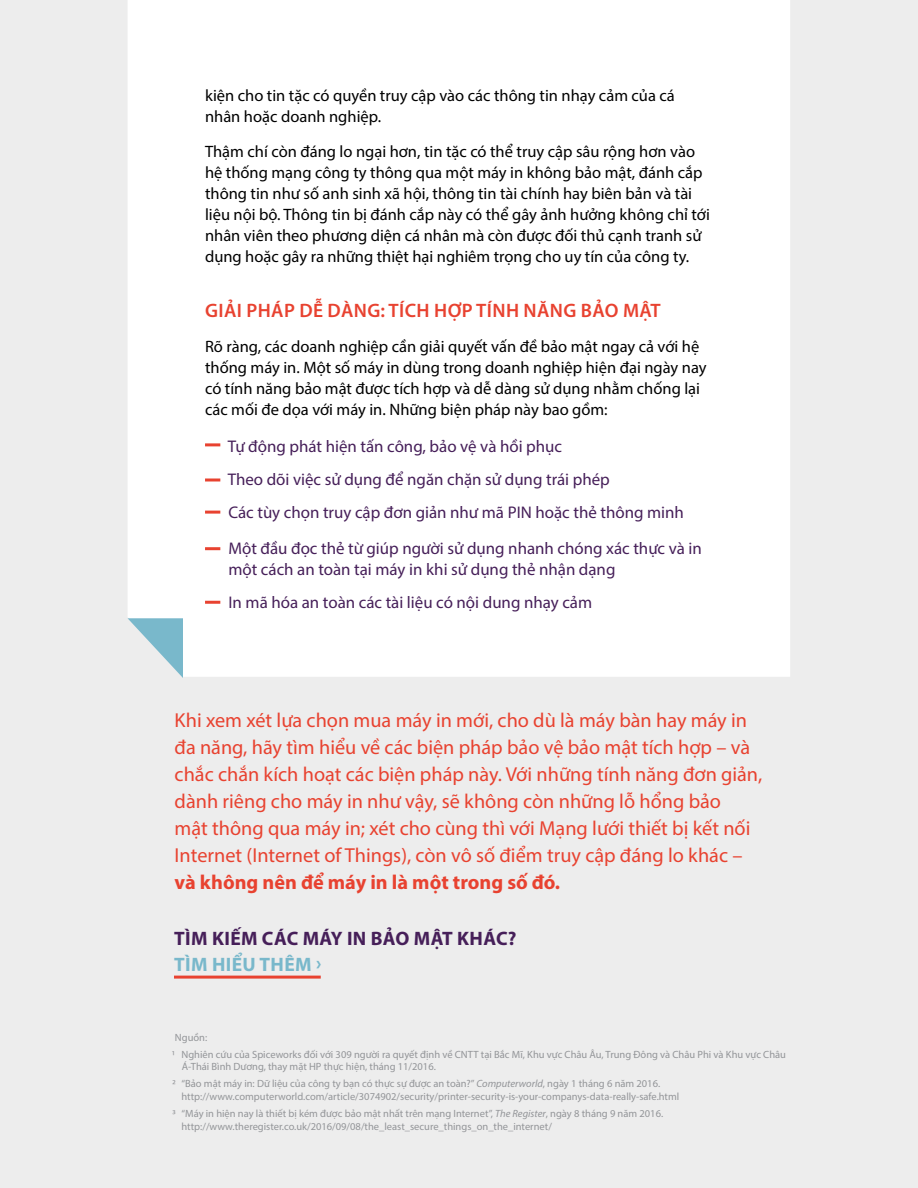
<style>
.page{position:relative;width:918px;height:1188px;background:#ededed}
.page>*{position:absolute;margin:0;border:0;box-sizing:border-box;transform-origin:0 0}
.t1{font:20.25px/27px "Myriad Pro";color:#e84230}
.t2{font:700 20.25px "Myriad Pro";color:#e84230}
.t3{font:600 19.5px "Myriad Pro";letter-spacing:.02em;color:#e84230}
.t4{font:700 19.5px "Myriad Pro";letter-spacing:.02em;color:#461f59}
.t5{font:700 19.5px "Myriad Pro";letter-spacing:.02em;color:#79b8cb}
.t6{font:16.95px/33px "Myriad Pro";color:#461f59}
.t7{font:16.5px/21px "Myriad Pro";color:#000}
.t8{font:10.5px/17.1px "Myriad Pro";color:#939598}
.s1{font-style:italic}
</style>
<div class="page">
<div style="left:128px;top:0;width:662px;height:677px;background:#fff"></div>
<hr style="left:174px;top:976px;width:147px;height:3px;background:#e84230">
<hr style="left:205px;top:443px;width:15px;height:3px;background:#e84230">
<hr style="left:205px;top:479px;width:15px;height:3px;background:#e84230">
<hr style="left:205px;top:511px;width:15px;height:3px;background:#e84230">
<hr style="left:205px;top:547px;width:15px;height:3px;background:#e84230">
<hr style="left:205px;top:601px;width:15px;height:3px;background:#e84230">
<svg style="left:128px;top:618px;width:55px;height:60px"></svg>
<p class="t7" style="left:205px;top:85px;width:471px">kiện cho tin tặc có quyền truy cập vào các thông tin nhạy cảm của cá nhân hoặc doanh nghiệp.</p>
<p class="t7" style="left:205px;top:140px;width:506px">Thậm chí còn đáng lo ngại hơn, tin tặc có thể truy cập sâu rộng hơn vào hệ thống mạng công ty thông qua một máy in không bảo mật, đánh cắp thông tin như số anh sinh xã hội, thông tin tài chính hay biên bản và tài liệu nội bộ. Thông tin bị đánh cắp này có thể gây ảnh hưởng không chỉ tới nhân viên theo phương diện cá nhân mà còn được đối thủ cạnh tranh sử dụng hoặc gây ra những thiệt hại nghiêm trọng cho uy tín của công ty.</p>
<p class="t3" style="left:205px;top:298px;width:457px">GIẢI PHÁP DỄ DÀNG: TÍCH HỢP TÍNH NĂNG BẢO MẬT</p>
<p class="t7" style="left:205px;top:335px;width:503px">Rõ ràng, các doanh nghiệp cần giải quyết vấn đề bảo mật ngay cả với hệ thống máy in. Một số máy in dùng trong doanh nghiệp hiện đại ngày nay có tính năng bảo mật được tích hợp và dễ dàng sử dụng nhằm chống lại các mối đe dọa với máy in. Những biện pháp này bao gồm:</p>
<p class="t6" style="left:228px;top:430px;width:458px">Tự động phát hiện tấn công, bảo vệ và hồi phục<br>Theo dõi việc sử dụng để ngăn chặn sử dụng trái phép<br>Các tùy chọn truy cập đơn giản như mã PIN hoặc thẻ thông minh</p>
<p class="t6" style="left:228px;top:538px;width:475px;line-height:21px">Một đầu đọc thẻ từ giúp người sử dụng nhanh chóng xác thực và in một cách an toàn tại máy in khi sử dụng thẻ nhận dạng</p>
<p class="t6" style="left:228px;top:586px;width:365px">In mã hóa an toàn các tài liệu có nội dung nhạy cảm</p>
<p class="t1" style="left:175px;top:706px;width:589px">Khi xem xét lựa chọn mua máy in mới, cho dù là máy bàn hay máy in đa năng, hãy tìm hiểu về các biện pháp bảo vệ bảo mật tích hợp – và chắc chắn kích hoạt các biện pháp này. Với những tính năng đơn giản, dành riêng cho máy in như vậy, sẽ không còn những lỗ hổng bảo<br>mật thông qua máy in; xét cho cùng thì với Mạng lưới thiết bị kết nối Internet (Internet of Things), còn vô số điểm truy cập đáng lo khác –</p>
<p class="t2" style="left:175px;top:869px;width:387px">và không nên để máy in là một trong số đó.</p>
<p class="t4" style="left:174px;top:926px;width:344px">TÌM KIẾM CÁC MÁY IN BẢO MẬT KHÁC?</p>
<p class="t5" style="left:174px;top:951px;width:149px">TÌM HIỂU THÊM ›</p>
<p class="t8" style="left:172px;top:1028px;width:615px">Nguồn:<br>1 Nghiên cứu của Spiceworks đối với 309 người ra quyết định về CNTT tại Bắc Mĩ, Khu vực Châu Âu, Trung Đông và Châu Phi và Khu vực Châu</p>
<p class="t8" style="left:173px;top:1058px;width:489px;text-indent:9px">Á-Thái Bình Dương, thay mặt HP thực hiện, tháng 11/2016.<br>2 “Bảo mật máy in: Dữ liệu của công ty bạn có thực sự được an toàn?” <span class="s1">Computerworld</span>, ngày 1 tháng 6 năm 2016.</p>
<p class="t8" style="left:172px;top:1088px;width:509px;text-indent:9px">http://www.computerworld.com/article/3074902/security/printer-security-is-your-companys-data-really-safe.html<br>3 “Máy in hiện nay là thiết bị kém được bảo mật nhất trên mạng Internet”, <span class="s1">The Register</span>, ngày 8 tháng 9 năm 2016.</p>
<p class="t8" style="left:182px;top:1118px;width:372px">http://www.theregister.co.uk/2016/09/08/the_least_secure_things_on_the_internet/</p>
</div>
